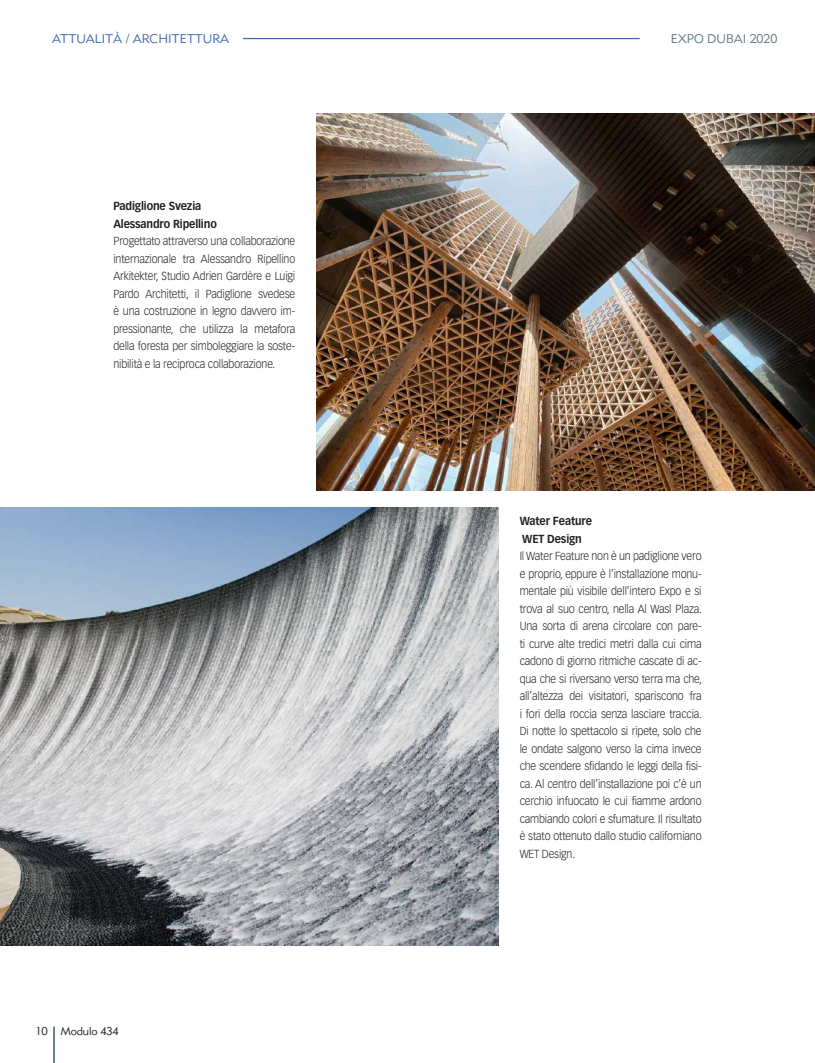
<style>
.page{position:relative;width:815px;height:1063px;background:#fff}
.page>*{position:absolute;margin:0;border:0;box-sizing:border-box;transform-origin:0 0}
.t1{font:12.5px "Metro Lite Two";color:#4168b2}
.t2{font:12.5px "Metro Lite Two";color:#647882}
.t3{font:300 11.5px/17.5px "Vectora LT Std";letter-spacing:-.015em;color:#231f20;text-align:justify;scale:.92 1}
.t4{font:700 11.5px/17.5px "Vectora LT Std";letter-spacing:-.015em;color:#231f20;scale:.92 1}
.t5{font:11.25px "Metro Lite Two";letter-spacing:-.015em;color:#231f20}
</style>
<div class="page">
<hr style="left:53px;top:1027px;width:2px;height:36px;background:#647882">
<img style="left:0;top:508px;width:498px;height:437px">
<img style="left:317px;top:113px;width:498px;height:378px">
<hr style="left:243px;top:38px;width:397px;height:1px;background:#4168b2">
<p class="t1" style="left:52px;top:31px;width:178px">ATTUALITÀ / ARCHITETTURA</p>
<p class="t2" style="left:671px;top:31px;width:108px">EXPO DUBAI 2020</p>
<p class="t4" style="left:113px;top:197px;width:114px">Padiglione Svezia<br>Alessandro Ripellino</p>
<p class="t3" style="left:113px;top:232px;width:199px">Progettato attraverso una collaborazione internazionale tra Alessandro Ripellino Arkitekter, Studio Adrien Gardère e Luigi Pardo Architetti, il Padiglione svedese è una costruzione in legno davvero im&shy;pressionante, che utilizza la metafora della foresta per simboleggiare la soste&shy;nibilità e la reciproca collaborazione.</p>
<p class="t5" style="left:35px;top:1025px;width:85px">10 Modulo 434</p>
<p class="t4" style="left:520px;top:512px;width:80px">Water Feature<br>WET Design</p>
<p class="t3" style="left:520px;top:547px;width:200px">Il Water Feature non è un padiglione vero e proprio, eppure è l’installazione monu&shy;mentale più visibile dell’intero Expo e si trova al suo centro, nella Al Wasl Plaza.<br>Una sorta di arena circolare con pare&shy;ti curve alte tredici metri dalla cui cima cadono di giorno ritmiche cascate di ac&shy;qua che si riversano verso terra ma che, all’altezza dei visitatori, spariscono fra i fori della roccia senza lasciare traccia.<br>Di notte lo spettacolo si ripete, solo che le ondate salgono verso la cima invece che scendere sfidando le leggi della fisi&shy;ca. Al centro dell’installazione poi c’è un cerchio infuocato le cui fiamme ardono cambiando colori e sfumature. Il risultato è stato ottenuto dallo studio californiano WET Design.</p>
</div>
